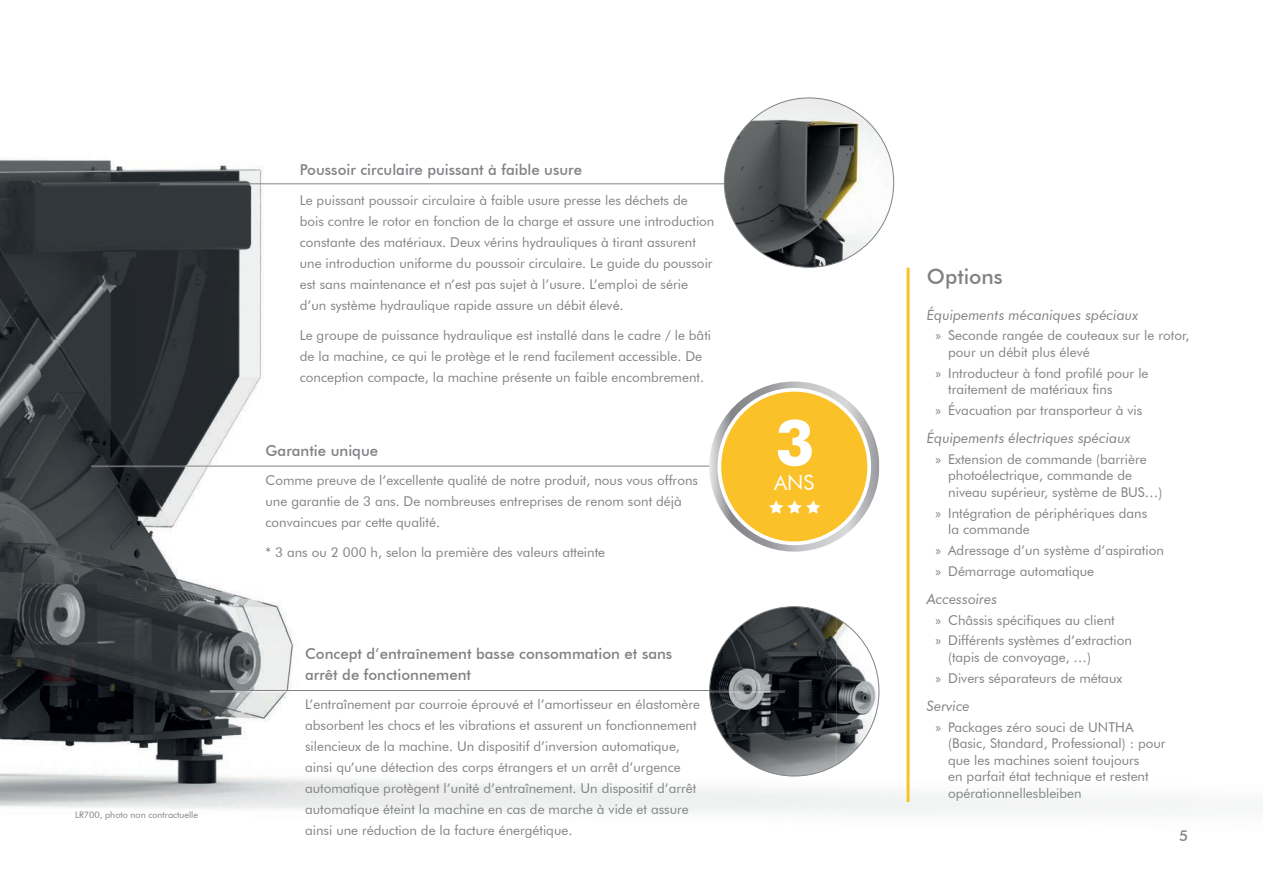
<style>
.page{position:relative;width:1263px;height:893px;background:#fff}
.page>*{position:absolute;margin:0;border:0;box-sizing:border-box;transform-origin:0 0}
.t1{font:700 63.15px "Futura BT";color:#fff}
.t2{font:500 21px "Futura BT";color:#808285}
.t3{font:21px "Futura BT";color:#fff}
.t4{font:500 15px/21px "Futura BT";color:#808285}
.t5{font:italic 14.25px "Futura BT";color:#808285}
.t6{font:13.5px/21px "Futura BT";color:#808285}
.t7{font:9px "Futura BT";color:#808285}
.s1{font-family:"Myriad Pro"}
</style>
<div class="page">
<img style="left:0;top:97px;width:910px;height:533px">
<img style="left:0;top:630px;width:736px;height:182px">
<img style="left:736px;top:753px;width:106px;height:59px">
<hr style="left:91px;top:466px;width:693px;height:1px;background:#808285">
<svg style="left:709px;top:381px;width:170px;height:171px"></svg>
<img style="left:159px;top:184px;width:565px;height:1px">
<hr style="left:159px;top:183px;width:705px;height:1px;background:#808285">
<img style="left:724px;top:98px;width:170px;height:169px;border-radius:85px">
<img style="left:210px;top:690px;width:499px;height:1px">
<hr style="left:210px;top:691px;width:574px;height:1px;background:#808285">
<img style="left:710px;top:607px;width:127px;height:127px">
<img style="left:836px;top:618px;width:43px;height:147px">
<img style="left:721px;top:734px;width:67px;height:42px">
<img style="left:711px;top:691px;width:73px;height:1px">
<hr style="left:906px;top:268px;width:3px;height:534px;background:#fac129">
<svg style="left:716px;top:386px;width:157px;height:161px"></svg>
<p class="t7" style="left:75px;top:809px;width:125px">LR700, photo non contractuelle</p>
<p class="t4" style="left:300px;top:160px;width:284px">Poussoir circulaire puissant à faible usure</p>
<p class="t6" style="left:300px;top:190px;width:416px">Le puissant poussoir circulaire à faible usure presse les déchets de bois contre le rotor en fonction de la charge et assure une introduction constante des matériaux. Deux vérins hydrauliques à tirant assurent une introduction uniforme du poussoir circulaire. Le guide du poussoir est sans maintenance et n’est pas sujet à l’usure. L’emploi de série d’un système hydraulique rapide assure un débit élevé.</p>
<p class="t6" style="left:300px;top:324px;width:413px">Le groupe de puissance hydraulique est installé dans le cadre / le bâti de la machine, ce qui le protège et le rend facilement accessible. De conception compacte, la machine présente un faible encombrement.</p>
<p class="t4" style="left:266px;top:440px;width:114px">Garantie unique</p>
<p class="t6" style="left:266px;top:470px;width:434px">Comme preuve de l’excellente qualité de notre produit, nous vous offrons une garantie de 3 ans. De nombreuses entreprises de renom sont déjà convaincues par cette qualité.</p>
<p class="t6" style="left:266px;top:541px;width:341px">* 3 ans ou 2 000 h, selon la première des valeurs atteinte</p>
<p class="t4" style="left:305px;top:643px;width:369px">Concept d’entraînement basse consommation et sans arrêt de fonctionnement</p>
<p class="t6" style="left:305px;top:694px;width:396px">L’entraînement par courroie éprouvé et l’amortisseur en élastomère absorbent les chocs et les vibrations et assurent un fonctionnement silencieux de la machine. Un dispositif d’inversion automatique, ainsi qu’une détection des corps étrangers et un arrêt d’urgence automatique protègent l’unité d’entraînement. Un dispositif d’arrêt automatique éteint la machine en cas de marche à vide et assure ainsi une réduction de la facture énergétique.</p>
<h1 class="t1" style="left:775px;top:404px;width:41px">3</h1>
<h2 class="t3" style="left:774px;top:470px;width:42px">ANS</h2>
<h2 class="t2" style="left:927px;top:263px;width:77px">Options</h2>
<p class="t5" style="left:927px;top:306px;width:213px">Équipements mécaniques spéciaux</p>
<p class="t6" style="left:948px;top:327px;width:243px;line-height:16.5px;text-indent:-13px"><span class="s1">»</span> Seconde rangée de couteaux sur le rotor, pour un débit plus élevé</p>
<p class="t6" style="left:948px;top:364px;width:202px;line-height:16.5px;text-indent:-13px"><span class="s1">»</span> Introducteur à fond profilé pour le traitement de matériaux fins</p>
<p class="t6" style="left:935px;top:399px;width:208px"><span class="s1">»</span> Évacuation par transporteur à vis</p>
<p class="t5" style="left:927px;top:429px;width:206px">Équipements électriques spéciaux</p>
<p class="t6" style="left:948px;top:451px;width:216px;line-height:16.5px;text-indent:-13px"><span class="s1">»</span> Extension de commande (barrière photoélectrique, commande de niveau supérieur, système de BUS…)</p>
<p class="t6" style="left:948px;top:504px;width:200px;line-height:16.5px;text-indent:-13px"><span class="s1">»</span> Intégration de périphériques dans la commande</p>
<p class="t6" style="left:935px;top:540px;width:230px"><span class="s1">»</span> Adressage d’un système d’aspiration <span class="s1">»</span> Démarrage automatique</p>
<p class="t5" style="left:927px;top:590px;width:72px">Accessoires</p>
<p class="t6" style="left:935px;top:609px;width:198px"><span class="s1">»</span> Châssis spécifiques au client<br><span class="s1">»</span> Différents systèmes d’extraction</p>
<p class="t6" style="left:935px;top:647px;width:188px;text-indent:13px">(tapis de convoyage, …)<br><span class="s1">»</span> Divers séparateurs de métaux</p>
<p class="t5" style="left:927px;top:697px;width:44px">Service</p>
<p class="t6" style="left:948px;top:718px;width:219px;line-height:16.5px;text-indent:-13px"><span class="s1">»</span> Packages zéro souci de UNTHA (Basic, Standard, Professional) : pour que les machines soient toujours<br>en parfait état technique et restent opérationnellesbleiben</p>
<p class="t4" style="left:1179px;top:825px;width:11px">5</p>
</div>
